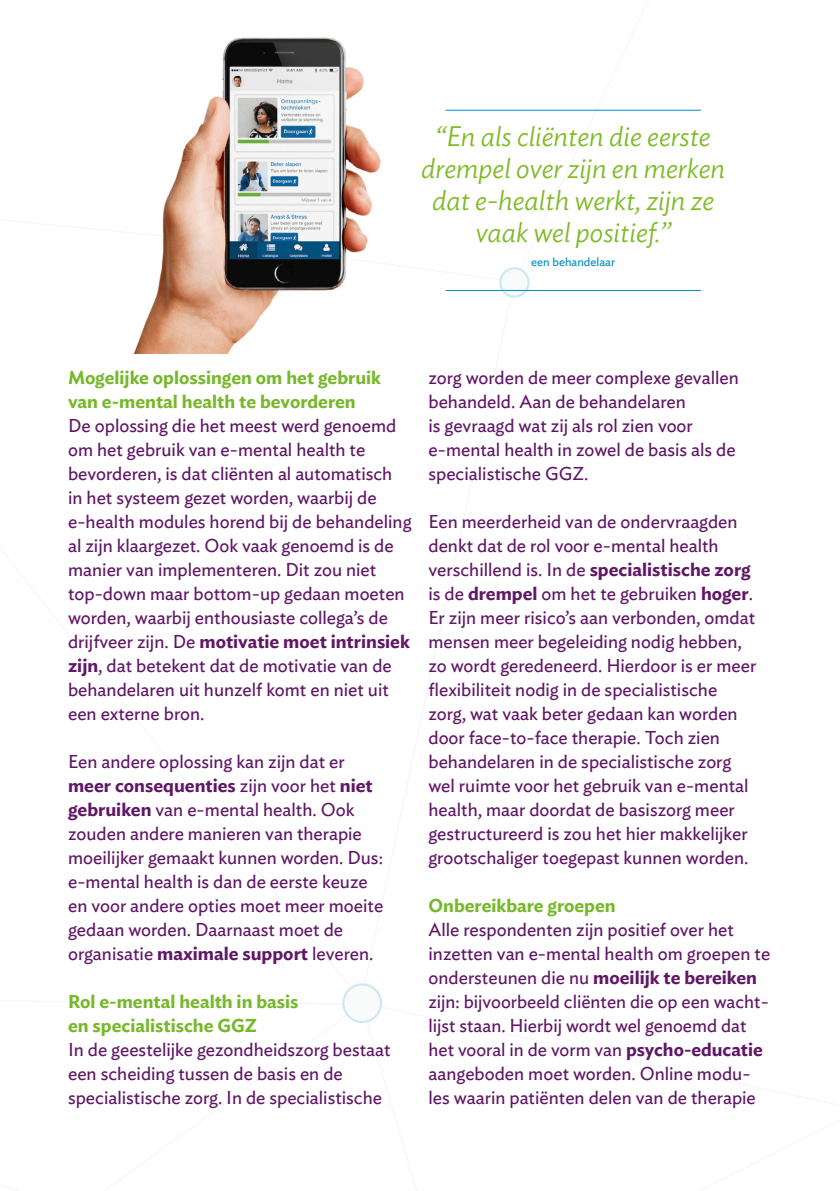
<style>
.page{position:relative;width:840px;height:1191px;background:#fff}
.page>*{position:absolute;margin:0;border:0;box-sizing:border-box;transform-origin:0 0}
.t1{font:italic 300 28px/32px "Ideal Sans";color:#80ba27;text-align:center}
.t2{font:18.4px/24px "Ideal Sans";color:#601766}
.t3{font:600 18.4px/24px "Ideal Sans";color:#76b82a}
.t4{font:12px "Ideal Sans";color:#008dc4}
.s1{font-weight:600}
</style>
<div class="page">
<svg style="left:512px;top:0;width:189px;height:205px"></svg>
<svg style="left:43px;top:981px;width:339px;height:43px"></svg>
<img style="left:134px;top:37px;width:247px;height:316px">
<hr style="left:445px;top:110px;width:255px;height:1px;background:#008dc4">
<hr style="left:445px;top:290px;width:255px;height:1px;background:#008dc4">
<svg style="left:4px;top:192px;width:161px;height:45px"></svg>
<svg style="left:344px;top:257px;width:187px;height:42px"></svg>
<h1 class="t1" style="left:421px;top:118px;width:305px">“En als cliënten die eerste drempel over zijn en merken dat e-health werkt, zijn ze vaak wel positief.’’</h1>
<p class="t4" style="left:531px;top:252px;width:85px">een behandelaar</p>
<p class="t3" style="left:68px;top:364px;width:314px">Mogelijke oplossingen om het gebruik van e-mental health te bevorderen</p>
<p class="t2" style="left:68px;top:412px;width:345px">De oplossing die het meest werd genoemd om het gebruik van e-mental health te bevorderen, is dat cliënten al automatisch<br>in het systeem gezet worden, waarbij de e-health modules horend bij de behandeling al zijn klaargezet. Ook vaak genoemd is de manier van implementeren. Dit zou niet top-down maar bottom-up gedaan moeten worden, waarbij enthousiaste collega’s de drijfveer zijn. De <span class="s1">motivatie moet intrinsiek zijn</span>, dat betekent dat de motivatie van de behandelaren uit hunzelf komt en niet uit een externe bron.</p>
<p class="t2" style="left:68px;top:748px;width:316px">Een andere oplossing kan zijn dat er <span class="s1">meer consequenties</span> zijn voor het <span class="s1">niet gebruiken</span> van e-mental health. Ook zouden andere manieren van therapie moeilijker gemaakt kunnen worden. Dus: e-mental health is dan de eerste keuze en voor andere opties moet meer moeite gedaan worden. Daarnaast moet de organisatie <span class="s1">maximale support</span> leveren.</p>
<p class="t3" style="left:68px;top:988px;width:232px">Rol e-mental health in basis en specialistische GGZ</p>
<p class="t2" style="left:68px;top:1036px;width:324px">In de geestelijke gezondheidszorg bestaat een scheiding tussen de basis en de specialistische zorg. In de specialistische</p>
<p class="t2" style="left:428px;top:364px;width:311px">zorg worden de meer complexe gevallen behandeld. Aan de behandelaren<br>is gevraagd wat zij als rol zien voor e-mental health in zowel de basis als de specialistische GGZ.</p>
<p class="t2" style="left:428px;top:508px;width:329px">Een meerderheid van de ondervraagden denkt dat de rol voor e-mental health verschillend is. In de <span class="s1">specialistische zorg </span>is de <span class="s1">drempel</span> om het te gebruiken <span class="s1">hoger</span>.<br>Er zijn meer risico’s aan verbonden, omdat mensen meer begeleiding nodig hebben, zo wordt geredeneerd. Hierdoor is er meer flexibiliteit nodig in de specialistische zorg, wat vaak beter gedaan kan worden door face-to-face therapie. Toch zien behandelaren in de specialistische zorg wel ruimte voor het gebruik van e-mental health, maar doordat de basiszorg meer gestructureerd is zou het hier makkelijker grootschaliger toegepast kunnen worden.</p>
<p class="t3" style="left:428px;top:892px;width:189px">Onbereikbare groepen</p>
<p class="t2" style="left:428px;top:916px;width:343px">Alle respondenten zijn positief over het inzetten van e-mental health om groepen te ondersteunen die nu <span class="s1">moeilijk te bereiken </span>zijn: bijvoorbeeld cliënten die op een wacht&shy;lijst staan. Hierbij wordt wel genoemd dat het vooral in de vorm van <span class="s1">psycho-educatie </span>aangeboden moet worden. Online modu&shy;les waarin patiënten delen van de therapie</p>
</div>
